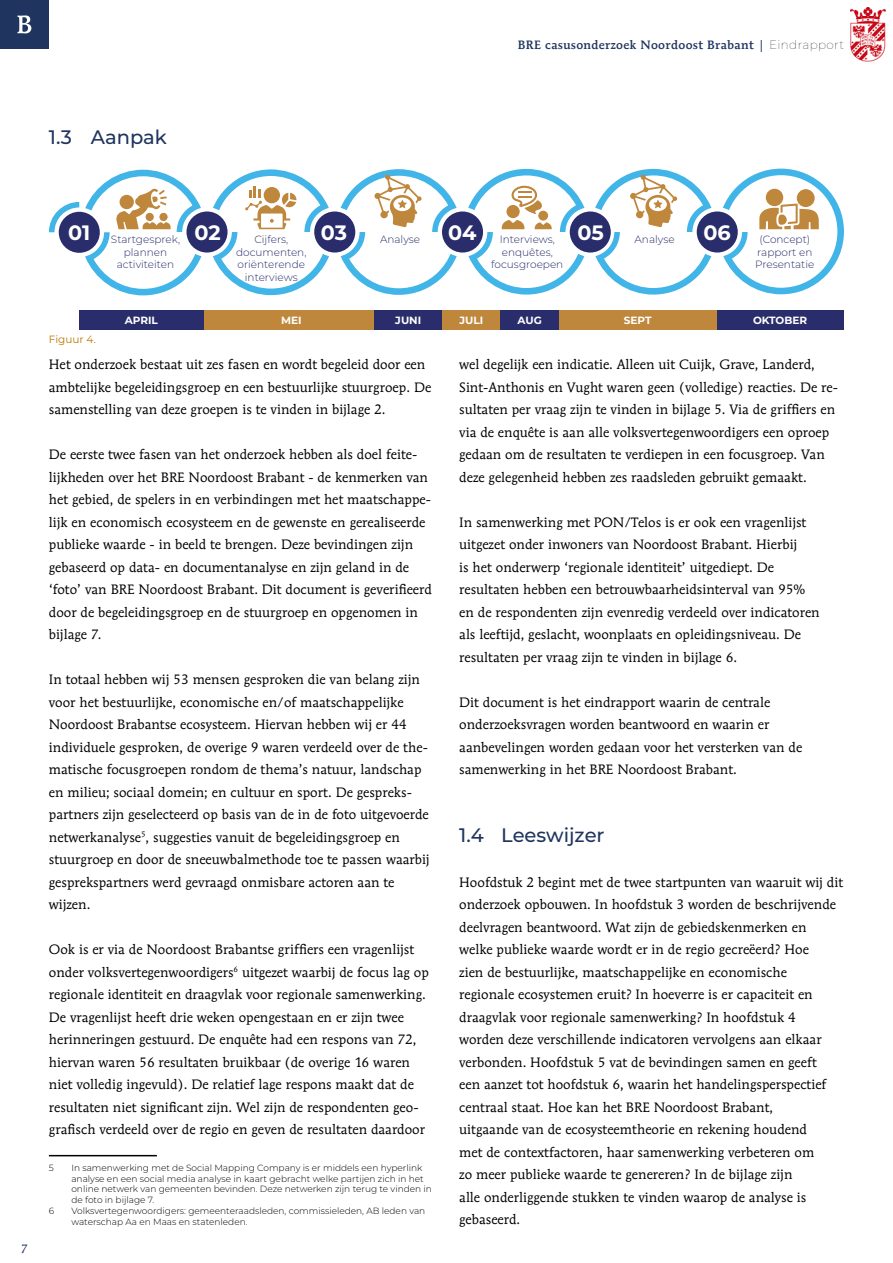
<style>
.page{position:relative;width:893px;height:1263px;background:#fff}
.page>*{position:absolute;margin:0;border:0;box-sizing:border-box;transform-origin:0 0}
.t1{font:700 20.85px "Montserrat";letter-spacing:-.005em;color:#fff}
.Kop_2_met_10_mm_insp{font:500 19.5px "Montserrat";color:#1f345e}
.Brood_wit_na{font:13.5px/22.5px "Mendoza Roman Std";color:#000}
.Brood_zonder{font:13.5px/22.5px "Mendoza Roman Std";color:#000}
.t2{font:500 12px "Mendoza Roman Std";letter-spacing:.03em;color:#1f345e}
.t3{font:12px "Mendoza Roman Std";color:#1f345e}
.t4{font:300 10.5px/12.6px "Montserrat";color:#2a2d6b;text-align:center}
.t5{font:700 10.5px "Montserrat";color:#fff}
.Figuurtitel{font:10.5px "Montserrat";color:#bc7a00}
.Voettekst{font:300 9px/10.8px "Montserrat";color:#000}
.s1{font-family:"Montserrat";font-weight:100;color:#000}
</style>
<div class="page">
<img style="left:850px;top:8px;width:36px;height:54px">
<div style="left:0;top:0;width:49px;height:49px;background:#1f345e"></div>
<svg style="left:17px;top:15px;width:14px;height:18px"></svg>
<svg style="left:49px;top:202px;width:30px;height:30px"></svg>
<div style="left:186px;top:211px;width:42px;height:42px;background:#2a2d6b;border-radius:50%"></div>
<div style="left:59px;top:212px;width:41px;height:41px;background:#2a2d6b;border-radius:50%"></div>
<div style="left:314px;top:211px;width:41px;height:42px;background:#2a2d6b;border-radius:50%"></div>
<div style="left:442px;top:211px;width:41px;height:42px;background:#2a2d6b;border-radius:50%"></div>
<div style="left:697px;top:211px;width:41px;height:42px;background:#2a2d6b;border-radius:50%"></div>
<div style="left:570px;top:211px;width:41px;height:42px;background:#2a2d6b;border-radius:50%"></div>
<svg style="left:468px;top:169px;width:116px;height:126px"></svg>
<div style="left:506px;top:205px;width:14px;height:13px;background:#bf873c;border-radius:50%"></div>
<svg style="left:723px;top:169px;width:121px;height:125px"></svg>
<div style="left:766px;top:189px;width:17px;height:17px;background:#bf873c;border-radius:50%"></div>
<div style="left:797px;top:189px;width:18px;height:18px;background:#bf873c;border-radius:50%"></div>
<svg style="left:341px;top:169px;width:116px;height:126px"></svg>
<svg style="left:595px;top:169px;width:116px;height:126px"></svg>
<svg style="left:213px;top:169px;width:116px;height:126px"></svg>
<svg style="left:85px;top:170px;width:116px;height:125px"></svg>
<div style="left:146px;top:213px;width:8px;height:8px;background:#bf873c;border-radius:50%"></div>
<div style="left:79px;top:310px;width:125px;height:20px;background:#2a2d6b"></div>
<div style="left:204px;top:310px;width:125px;height:20px;background:#bf873c"></div>
<div style="left:329px;top:310px;width:45px;height:20px;background:#bf873c"></div>
<div style="left:374px;top:310px;width:68px;height:20px;background:#2a2d6b"></div>
<div style="left:716px;top:310px;width:128px;height:20px;background:#2a2d6b"></div>
<div style="left:559px;top:310px;width:157px;height:20px;background:#bf873c"></div>
<div style="left:442px;top:310px;width:58px;height:20px;background:#bf873c"></div>
<div style="left:500px;top:310px;width:59px;height:20px;background:#2a2d6b"></div>
<hr style="left:49px;top:1155px;width:108px;height:1px;background:#000">
<p class="t2" style="left:518px;top:37px;width:328px">BRE casusonderzoek Noordoost Brabant | <span class="s1">Eindrapport</span></p>
<h2 class="Kop_2_met_10_mm_insp" style="left:49px;top:123px;width:120px">1.3 Aanpak</h2>
<p class="t3" style="left:21px;top:1241px;width:8px">7</p>
<p class="t1" style="left:68px;top:217px;width:24px">01</p>
<p class="t1" style="left:194px;top:217px;width:28px">02</p>
<p class="t4" style="left:111px;top:233px;width:71px">Startgesprek, plannen activiteiten</p>
<p class="t1" style="left:321px;top:217px;width:28px">03</p>
<p class="t1" style="left:448px;top:217px;width:30px">04</p>
<p class="t1" style="left:577px;top:217px;width:28px">05</p>
<p class="t1" style="left:703px;top:217px;width:29px">06</p>
<p class="t4" style="left:254px;top:233px;width:35px">Cijfers,</p>
<p class="t4" style="left:380px;top:233px;width:42px">Analyse</p>
<p class="t4" style="left:236px;top:245px;width:72px">documenten, oriënterende interviews</p>
<p class="t4" style="left:500px;top:233px;width:57px">Interviews,</p>
<p class="t4" style="left:634px;top:233px;width:42px">Analyse</p>
<p class="t4" style="left:491px;top:245px;width:74px">enquêtes, focusgroepen</p>
<p class="t4" style="left:755px;top:233px;width:61px">(Concept) rapport en<br>Presentatie</p>
<p class="t5" style="left:125px;top:312px;width:35px">APRIL</p>
<p class="t5" style="left:281px;top:312px;width:22px">MEI</p>
<p class="t5" style="left:395px;top:312px;width:27px">JUNI</p>
<p class="t5" style="left:459px;top:312px;width:25px">JULI</p>
<p class="t5" style="left:518px;top:312px;width:26px">AUG</p>
<p class="t5" style="left:624px;top:312px;width:29px">SEPT</p>
<p class="t5" style="left:753px;top:312px;width:56px">OKTOBER</p>
<p class="Figuurtitel" style="left:49px;top:332px;width:49px">Figuur 4.</p>
<p class="Brood_wit_na" style="left:49px;top:353px;width:384px">Het onderzoek bestaat uit zes fasen en wordt begeleid door een ambtelijke begeleidingsgroep en een bestuurlijke stuurgroep. De samenstelling van deze groepen is te vinden in bijlage 2.</p>
<p class="Brood_wit_na" style="left:49px;top:443px;width:385px">De eerste twee fasen van het onderzoek hebben als doel feite&shy;lijkheden over het BRE Noordoost Brabant - de kenmerken van het gebied, de spelers in en verbindingen met het maatschappe&shy;lijk en economisch ecosysteem en de gewenste en gerealiseerde publieke waarde - in beeld te brengen. Deze bevindingen zijn gebaseerd op data- en documentanalyse en zijn geland in de ‘foto’ van BRE Noordoost Brabant. Dit document is geverifieerd door de begeleidingsgroep en de stuurgroep en opgenomen in bijlage 7.</p>
<p class="Brood_wit_na" style="left:49px;top:668px;width:382px">In totaal hebben wij 53 mensen gesproken die van belang zijn voor het bestuurlijke, economische en/of maatschappelijke Noordoost Brabantse ecosysteem. Hiervan hebben wij er 44 individuele gesproken, de overige 9 waren verdeeld over de the&shy;matische focusgroepen rondom de thema’s natuur, landschap en milieu; sociaal domein; en cultuur en sport. De gespreks&shy;partners zijn geselecteerd op basis van de in de foto uitgevoerde netwerkanalyse<sup>5</sup>, suggesties vanuit de begeleidingsgroep en stuurgroep en door de sneeuwbalmethode toe te passen waarbij gesprekspartners werd gevraagd onmisbare actoren aan te wijzen.</p>
<p class="Brood_wit_na" style="left:49px;top:938px;width:382px">Ook is er via de Noordoost Brabantse griffiers een vragenlijst onder volksvertegenwoordigers<sup>6</sup> uitgezet waarbij de focus lag op regionale identiteit en draagvlak voor regionale samenwerking.<br>De vragenlijst heeft drie weken opengestaan en er zijn twee herinneringen gestuurd. De enquête had een respons van 72, hiervan waren 56 resultaten bruikbaar (de overige 16 waren niet volledig ingevuld). De relatief lage respons maakt dat de resultaten niet significant zijn. Wel zijn de respondenten geo&shy;grafisch verdeeld over de regio en geven de resultaten daardoor</p>
<p class="Voettekst" style="left:49px;top:1162px;width:7px">5</p>
<p class="Voettekst" style="left:71px;top:1162px;width:362px">In samenwerking met de Social Mapping Company is er middels een hyperlink analyse en een social media analyse in kaart gebracht welke partijen zich in het online netwerk van gemeenten bevinden. Deze netwerken zijn terug te vinden in de foto in bijlage 7.</p>
<p class="Voettekst" style="left:49px;top:1205px;width:7px">6</p>
<p class="Voettekst" style="left:71px;top:1205px;width:355px">Volksvertegenwoordigers: gemeenteraadsleden, commissieleden, AB leden van waterschap Aa en Maas en statenleden.</p>
<p class="Brood_wit_na" style="left:459px;top:353px;width:380px">wel degelijk een indicatie. Alleen uit Cuijk, Grave, Landerd, Sint-Anthonis en Vught waren geen (volledige) reacties. De re&shy;sultaten per vraag zijn te vinden in bijlage 5. Via de griffiers en via de enquête is aan alle volksvertegenwoordigers een oproep gedaan om de resultaten te verdiepen in een focusgroep. Van deze gelegenheid hebben zes raadsleden gebruikt gemaakt.</p>
<p class="Brood_wit_na" style="left:459px;top:510px;width:362px">In samenwerking met PON/Telos is er ook een vragenlijst uitgezet onder inwoners van Noordoost Brabant. Hierbij<br>is het onderwerp ‘regionale identiteit’ uitgediept. De resultaten hebben een betrouwbaarheidsinterval van 95% en de respondenten zijn evenredig verdeeld over indicatoren als leeftijd, geslacht, woonplaats en opleidingsniveau. De resultaten per vraag zijn te vinden in bijlage 6.</p>
<p class="Brood_zonder" style="left:459px;top:690px;width:345px">Dit document is het eindrapport waarin de centrale onderzoeksvragen worden beantwoord en waarin er aanbevelingen worden gedaan voor het versterken van de samenwerking in het BRE Noordoost Brabant.</p>
<h2 class="Kop_2_met_10_mm_insp" style="left:459px;top:821px;width:147px">1.4 Leeswijzer</h2>
<p class="Brood_wit_na" style="left:459px;top:870px;width:385px">Hoofdstuk 2 begint met de twee startpunten van waaruit wij dit onderzoek opbouwen. In hoofdstuk 3 worden de beschrijvende deelvragen beantwoord. Wat zijn de gebiedskenmerken en welke publieke waarde wordt er in de regio gecreëerd? Hoe<br>zien de bestuurlijke, maatschappelijke en economische regionale ecosystemen eruit? In hoeverre is er capaciteit en draagvlak voor regionale samenwerking? In hoofdstuk 4 worden deze verschillende indicatoren vervolgens aan elkaar verbonden. Hoofdstuk 5 vat de bevindingen samen en geeft<br>een aanzet tot hoofdstuk 6, waarin het handelingsperspectief centraal staat. Hoe kan het BRE Noordoost Brabant,<br>uitgaande van de ecosysteemtheorie en rekening houdend<br>met de contextfactoren, haar samenwerking verbeteren om<br>zo meer publieke waarde te genereren? In de bijlage zijn<br>alle onderliggende stukken te vinden waarop de analyse is gebaseerd.</p>
</div>
